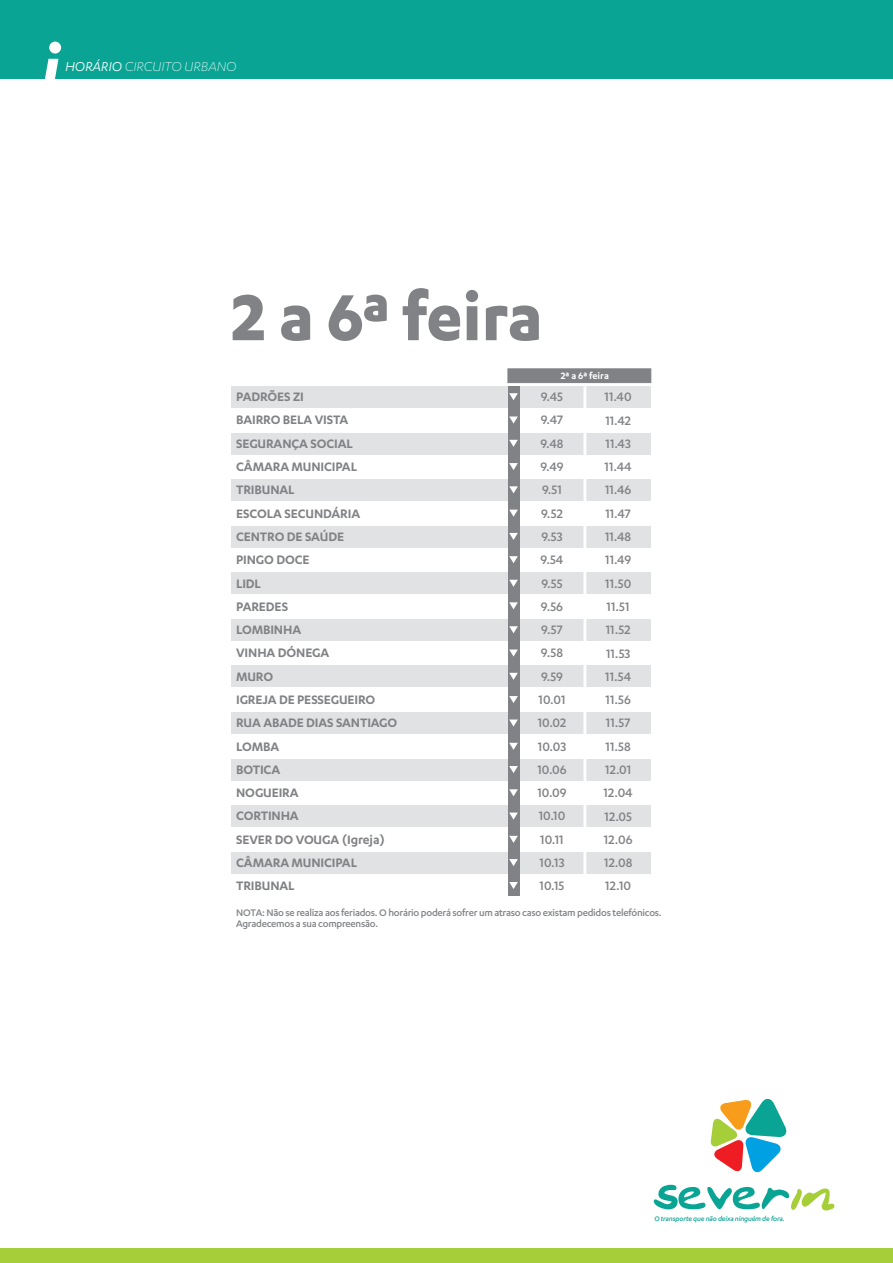
<style>
.page{position:relative;width:893px;height:1263px;background:#fff}
.page>*{position:absolute;margin:0;border:0;box-sizing:border-box;transform-origin:0 0}
.t1{font:700 75.45px "Karbon";letter-spacing:-.01em;color:#808285}
.t2{font:italic 300 15px "Karbon";letter-spacing:-.005em;color:#fff}
.t3{font:600 14.25px/23.2px "Karbon";letter-spacing:-.01em;color:#808285}
.t4{font:500 14.25px/23.2px "Karbon";color:#808285;text-align:center}
.t5{font:500 11.1px/11.1px "Karbon";letter-spacing:-.025em;color:#808285}
.t6{font:600 10.65px "Karbon";color:#fff}
.t7{font:italic 500 7.65px "Karbon";letter-spacing:-.02em;color:#0aa495}
.s1{font-weight:400}
</style>
<div class="page">
<svg style="left:654px;top:1185px;width:180px;height:26px"></svg>
<svg style="left:710px;top:1098px;width:77px;height:75px"></svg>
<div style="left:0;top:1248px;width:893px;height:15px;background:#a6ce39"></div>
<div style="left:0;top:0;width:893px;height:79px;background:#0aa495"></div>
<div style="left:49px;top:42px;width:12px;height:12px;background:#fff;border-radius:50%"></div>
<svg style="left:45px;top:59px;width:13px;height:20px"></svg>
<div style="left:508px;top:369px;width:143px;height:14px;background:#808285"></div>
<div style="left:232px;top:386px;width:419px;height:21px;background:#e1e2e4"></div>
<div style="left:231px;top:433px;width:420px;height:21px;background:#e1e2e4"></div>
<div style="left:231px;top:479px;width:420px;height:21px;background:#e1e2e4"></div>
<div style="left:231px;top:526px;width:420px;height:21px;background:#e1e2e4"></div>
<div style="left:231px;top:712px;width:420px;height:21px;background:#e1e2e4"></div>
<div style="left:231px;top:759px;width:420px;height:21px;background:#e1e2e4"></div>
<div style="left:231px;top:805px;width:420px;height:22px;background:#e1e2e4"></div>
<div style="left:231px;top:852px;width:420px;height:21px;background:#e1e2e4"></div>
<div style="left:231px;top:573px;width:420px;height:21px;background:#e1e2e4"></div>
<div style="left:231px;top:619px;width:420px;height:21px;background:#e1e2e4"></div>
<div style="left:231px;top:666px;width:420px;height:21px;background:#e1e2e4"></div>
<div style="left:508px;top:386px;width:11px;height:510px;background:#808285"></div>
<svg style="left:509px;top:393px;width:9px;height:7px"></svg>
<svg style="left:509px;top:416px;width:9px;height:8px"></svg>
<svg style="left:509px;top:440px;width:9px;height:7px"></svg>
<svg style="left:509px;top:463px;width:9px;height:7px"></svg>
<svg style="left:509px;top:486px;width:9px;height:7px"></svg>
<svg style="left:509px;top:510px;width:9px;height:7px"></svg>
<svg style="left:509px;top:533px;width:9px;height:7px"></svg>
<svg style="left:509px;top:556px;width:9px;height:7px"></svg>
<svg style="left:509px;top:580px;width:9px;height:7px"></svg>
<svg style="left:509px;top:602px;width:9px;height:7px"></svg>
<svg style="left:509px;top:626px;width:9px;height:7px"></svg>
<svg style="left:509px;top:649px;width:9px;height:8px"></svg>
<svg style="left:509px;top:673px;width:9px;height:7px"></svg>
<svg style="left:509px;top:696px;width:9px;height:7px"></svg>
<svg style="left:509px;top:719px;width:9px;height:8px"></svg>
<svg style="left:509px;top:743px;width:9px;height:7px"></svg>
<svg style="left:509px;top:766px;width:9px;height:7px"></svg>
<svg style="left:509px;top:789px;width:9px;height:7px"></svg>
<svg style="left:509px;top:812px;width:9px;height:8px"></svg>
<svg style="left:509px;top:836px;width:9px;height:7px"></svg>
<svg style="left:509px;top:859px;width:9px;height:7px"></svg>
<svg style="left:509px;top:882px;width:9px;height:7px"></svg>
<hr style="left:583px;top:386px;width:3px;height:510px;background:#fff">
<p class="t2" style="left:65px;top:59px;width:173px"><span class="s1">HORÁRIO</span> CIRCUITO URBANO</p>
<h1 class="t1" style="left:231px;top:274px;width:313px">2 a 6ª feira</h1>
<p class="t6" style="left:561px;top:370px;width:50px">2ª a 6ª feira</p>
<p class="t3" style="left:236px;top:385px;width:163px">PADRÕES ZI<br>BAIRRO BELA VISTA<br>SEGURANÇA SOCIAL<br>CÂMARA MUNICIPAL<br>TRIBUNAL<br>ESCOLA SECUNDÁRIA<br>CENTRO DE SAÚDE<br>PINGO DOCE<br>LIDL<br>PAREDES<br>LOMBINHA<br>VINHA DÓNEGA<br>MURO<br>IGREJA DE PESSEGUEIRO<br>RUA ABADE DIAS SANTIAGO<br>LOMBA<br>BOTICA<br>NOGUEIRA<br>CORTINHA<br>SEVER DO VOUGA (Igreja)<br>CÂMARA MUNICIPAL<br>TRIBUNAL</p>
<p class="t4" style="left:537px;top:385px;width:31px">9.45<br>9.47<br>9.48<br>9.49<br>9.51<br>9.52<br>9.53<br>9.54<br>9.55<br>9.56<br>9.57<br>9.58<br>9.59<br>10.01<br>10.02<br>10.03<br>10.06<br>10.09<br>10.10<br>10.11<br>10.13<br>10.15</p>
<p class="t4" style="left:604px;top:385px;width:31px;text-align:left">11.40<br>11.42<br>11.43<br>11.44<br>11.46<br>11.47<br>11.48<br>11.49<br>11.50<br>11.51<br>11.52<br>11.53<br>11.54<br>11.56<br>11.57<br>11.58<br>12.01<br>12.04<br>12.05<br>12.06<br>12.08<br>12.10</p>
<p class="t5" style="left:236px;top:906px;width:427px">NOTA: Não se realiza aos feriados. O horário poderá sofrer um atraso caso existam pedidos telefónicos.<br>Agradecemos a sua compreensão.</p>
<p class="t7" style="left:654px;top:1215px;width:132px">O transporte que não deixa ninguém de fora.</p>
</div>
